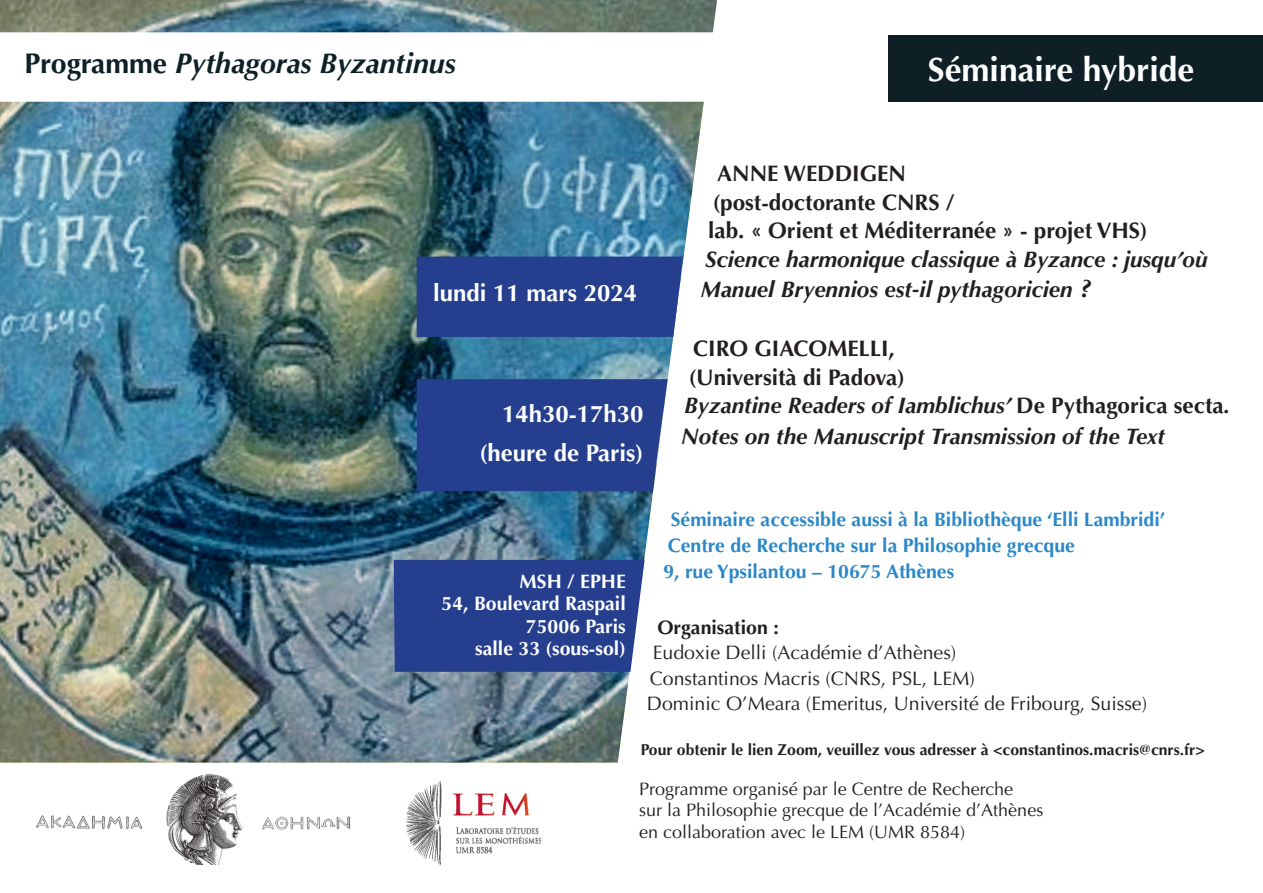
<style>
.page{position:relative;width:1263px;height:893px;background:#fff}
.page>*{position:absolute;margin:0;border:0;box-sizing:border-box;transform-origin:0 0}
.t1{font:700 33.6px "Optima LT Std";color:#fff}
.t2{font:italic 700 28.5px "Optima LT Std";color:#0e2025}
.t3{font:700 24px "Optima LT Std";color:#fff}
.t4{font:italic 700 22.5px/30.6px "Optima LT Std";color:#231f20}
.t5{font:700 22.5px/28.5px "Optima LT Std";color:#231f20}
.t6{font:700 19.5px/25.5px "Optima LT Std";color:#2b88c8}
.t7{font:19.5px "Optima LT Std";color:#231f20}
.t8{font:700 19.5px "Optima LT Std";color:#fff}
.t9{font:700 19.5px "Optima LT Std";color:#231f20}
.t10{font:18px/21.6px "Optima LT Std";color:#231f20}
.t11{font:700 15.75px "Optima LT Std";color:#231f20}
.s1{font-style:normal}
.s2{font-size:25.5px}
</style>
<div class="page">
<img style="left:0;top:0;width:717px;height:763px">
<div style="left:889px;top:35px;width:374px;height:67px;background:#0e2025"></div>
<svg style="left:0;top:32px;width:717px;height:70px"></svg>
<div style="left:417px;top:257px;width:266px;height:80px;background:#253f8e"></div>
<div style="left:417px;top:379px;width:251px;height:112px;background:#253f8e"></div>
<img style="left:406px;top:781px;width:135px;height:85px">
<img style="left:35px;top:774px;width:315px;height:91px">
<div style="left:394px;top:560px;width:251px;height:112px;background:#253f8e"></div>
<p class="t2" style="left:24px;top:46px;width:433px"><span class="s1">Programme</span> Pythagoras Byzantinus</p>
<p class="t1" style="left:928px;top:50px;width:268px">Séminaire hybride</p>
<p class="t3" style="left:433px;top:279px;width:206px">lundi 11 mars 2024</p>
<p class="t3" style="left:502px;top:400px;width:143px">14h30-17h30</p>
<p class="t3" style="left:479px;top:439px;width:166px">(heure de Paris)</p>
<p class="t5" style="left:717px;top:160px;width:190px">ANNE WEDDIGEN</p>
<p class="t5" style="left:708px;top:188px;width:441px">(post-doctorante CNRS /<br>lab. « Orient et Méditerranée » - projet VHS)</p>
<p class="t4" style="left:701px;top:244px;width:508px">Science harmonique classique à Byzance : jusqu’où<br>Manuel Bryennios est-il pythagoricien <span class="s2">?</span></p>
<p class="t5" style="left:693px;top:335px;width:203px">CIRO GIACOMELLI,</p>
<p class="t5" style="left:689px;top:363px;width:218px">(Università di Padova)</p>
<p class="t4" style="left:681px;top:391px;width:550px">Byzantine Readers of Iamblichus’ <span class="s1">De Pythagorica secta</span>.<br>Notes on the Manuscript Transmission of the Text</p>
<p class="t8" style="left:520px;top:570px;width:108px">MSH / EPHE</p>
<p class="t8" style="left:441px;top:592px;width:186px">54, Boulevard Raspail</p>
<p class="t8" style="left:526px;top:615px;width:101px">75006 Paris</p>
<p class="t8" style="left:475px;top:637px;width:152px">salle 33 (sous-sol)</p>
<p class="t6" style="left:668px;top:507px;width:499px">Séminaire accessible aussi à la Bibliothèque ‘Elli Lambridi’<br>Centre de Recherche sur la Philosophie grecque</p>
<p class="t6" style="left:663px;top:558px;width:292px">9, rue Ypsilantou – 10675 Athènes</p>
<p class="t9" style="left:657px;top:616px;width:123px">Organisation :</p>
<p class="t7" style="left:653px;top:641px;width:305px">Eudoxie Delli (Académie d’Athènes)</p>
<p class="t7" style="left:650px;top:667px;width:327px">Constantinos Macris (CNRS, PSL, LEM)</p>
<p class="t7" style="left:647px;top:692px;width:502px">Dominic O’Meara (Emeritus, Université de Fribourg, Suisse)</p>
<p class="t11" style="left:641px;top:741px;width:565px">Pour obtenir le lien Zoom, veuillez vous adresser à &lt;constantinos.macris@cnrs.fr&gt;</p>
<p class="t10" style="left:639px;top:778px;width:406px">Programme organisé par le Centre de Recherche<br>sur la Philosophie grecque de l’Académie d’Athènes</p>
<p class="t10" style="left:639px;top:821px;width:328px">en collaboration avec le LEM (UMR 8584)</p>
</div>
